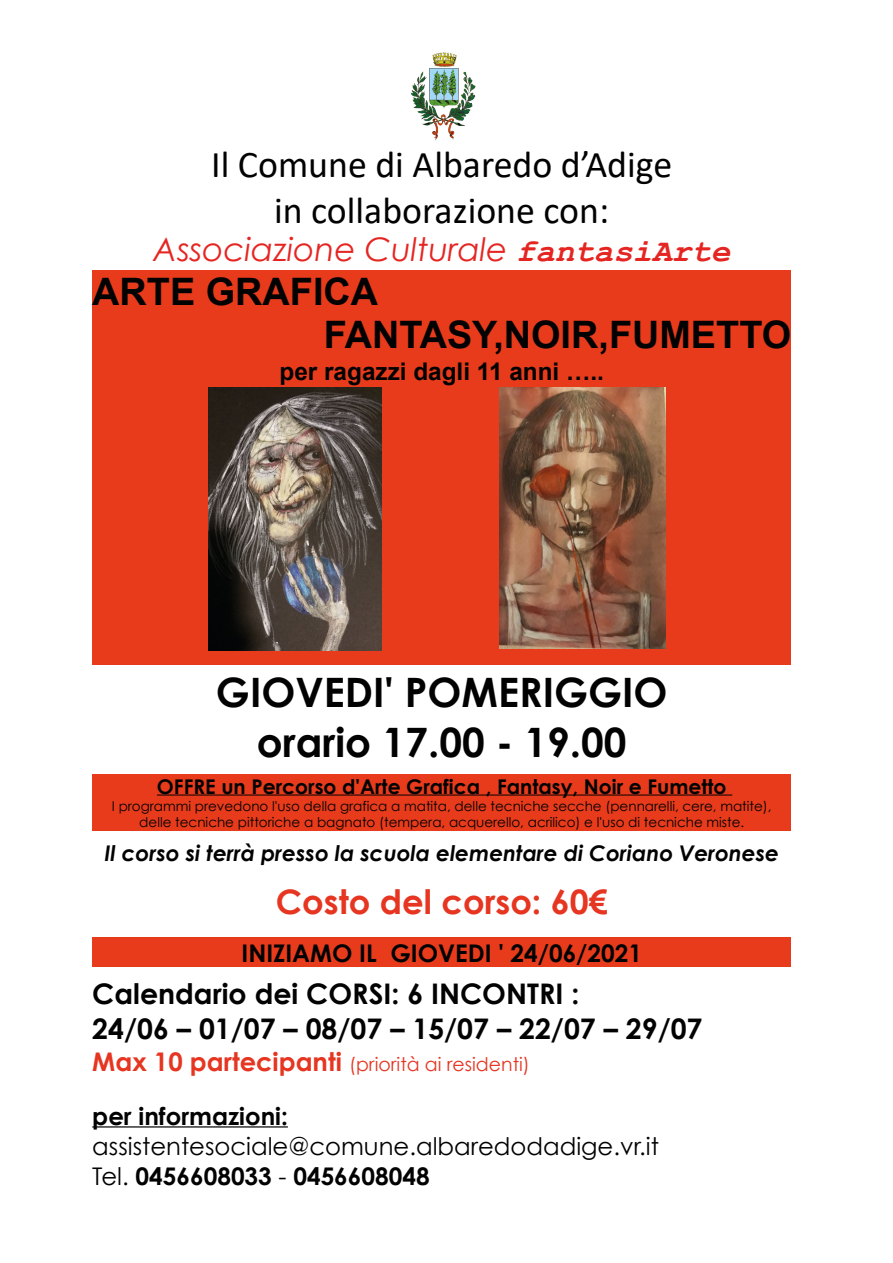
<style>
.page{position:relative;width:893px;height:1263px;background:#fff}
.page>*{position:absolute;margin:0;border:0;box-sizing:border-box;transform-origin:0 0}
.t1{font:700 40.5px/49.9px "Century Gothic";color:#020203;text-align:center}
.t2{font:37.8px/45.9px "Calibri";color:#020203;text-align:center}
.t3{font:700 37.8px/43.2px "Arial";color:#020203}
.t4{font:700 33.75px "Century Gothic";color:#e63520}
.t5{font:italic 32.4px "Century Gothic";color:#e52521}
.t6{font:700 28.35px/35.1px "Century Gothic";color:#020203}
.t7{font:24.3px/29.7px "Century Gothic";color:#020203}
.t8{font:700 24.3px "Century Gothic";color:#020203}
.t9{font:700 24.3px "Arial";color:#020203}
.t10{font:italic 700 21.6px "Century Gothic";color:#020203}
.t11{font:700 20.25px "Century Gothic";color:#020203}
.t12{font:18.9px "Century Gothic";color:#e63520}
.t13{font:13.5px/16.2px "Century Gothic";color:#020203;text-align:center}
.s1{font-family:"Courier New";font-weight:700}
.s2{font-weight:700;font-size:25.65px}
.s3{font-weight:700}
</style>
<div class="page">
<div style="left:92px;top:271px;width:699px;height:394px;background:#e73b1b"></div>
<div style="left:92px;top:774px;width:699px;height:56px;background:#e73b1b"></div>
<div style="left:92px;top:937px;width:699px;height:30px;background:#e73b1b"></div>
<hr style="left:157px;top:794px;width:575px;height:1px;background:#020203">
<hr style="left:92px;top:1126px;width:196px;height:1px;background:#020203">
<img style="left:208px;top:387px;width:174px;height:264px">
<img style="left:499px;top:387px;width:166px;height:262px">
<img style="left:410px;top:52px;width:66px;height:89px">
<p class="t2" style="left:211px;top:141px;width:462px">Il Comune di Albaredo d’Adige in collaborazione con:</p>
<p class="t5" style="left:153px;top:226px;width:578px">Associazione Culturale <span class="s1">fantasiArte</span></p>
<p class="t3" style="left:324px;top:271px;width:469px;text-indent:-231px">ARTE GRAFICA<br>FANTASY,NOIR,FUMETTO</p>
<p class="t9" style="left:280px;top:355px;width:326px">per ragazzi dagli 11 anni …..</p>
<p class="t1" style="left:216px;top:665px;width:453px">GIOVEDI' POMERIGGIO orario 17.00 - 19.00</p>
<p class="t11" style="left:157px;top:771px;width:571px">OFFRE un Percorso d'Arte Grafica , Fantasy, Noir e Fumetto</p>
<p class="t13" style="left:112px;top:798px;width:661px">I programmi prevedono l'uso della grafica a matita, delle tecniche secche (pennarelli, cere, matite), delle tecniche pittoriche a bagnato (tempera, acquerello, acrilico) e l'uso di tecniche miste.</p>
<p class="t10" style="left:104px;top:836px;width:676px">Il corso si terrà presso la scuola elementare di Coriano Veronese</p>
<p class="t4" style="left:276px;top:876px;width:333px">Costo del corso: 60€</p>
<p class="t8" style="left:242px;top:934px;width:402px">INIZIAMO IL GIOVEDI ' 24/06/2021</p>
<p class="t6" style="left:92px;top:975px;width:612px">Calendario dei CORSI: 6 INCONTRI :<br>24/06 – 01/07 – 08/07 – 15/07 – 22/07 – 29/07</p>
<p class="t12" style="left:92px;top:1051px;width:439px"><span class="s2">Max 10 partecipanti</span> (priorità ai residenti)</p>
<p class="t7" style="left:92px;top:1101px;width:568px"><span class="s3">per informazioni: </span>assistentesociale@comune.albaredodadige.vr.it<br>Tel. <span class="s3">0456608033</span> - <span class="s3">0456608048</span></p>
</div>
